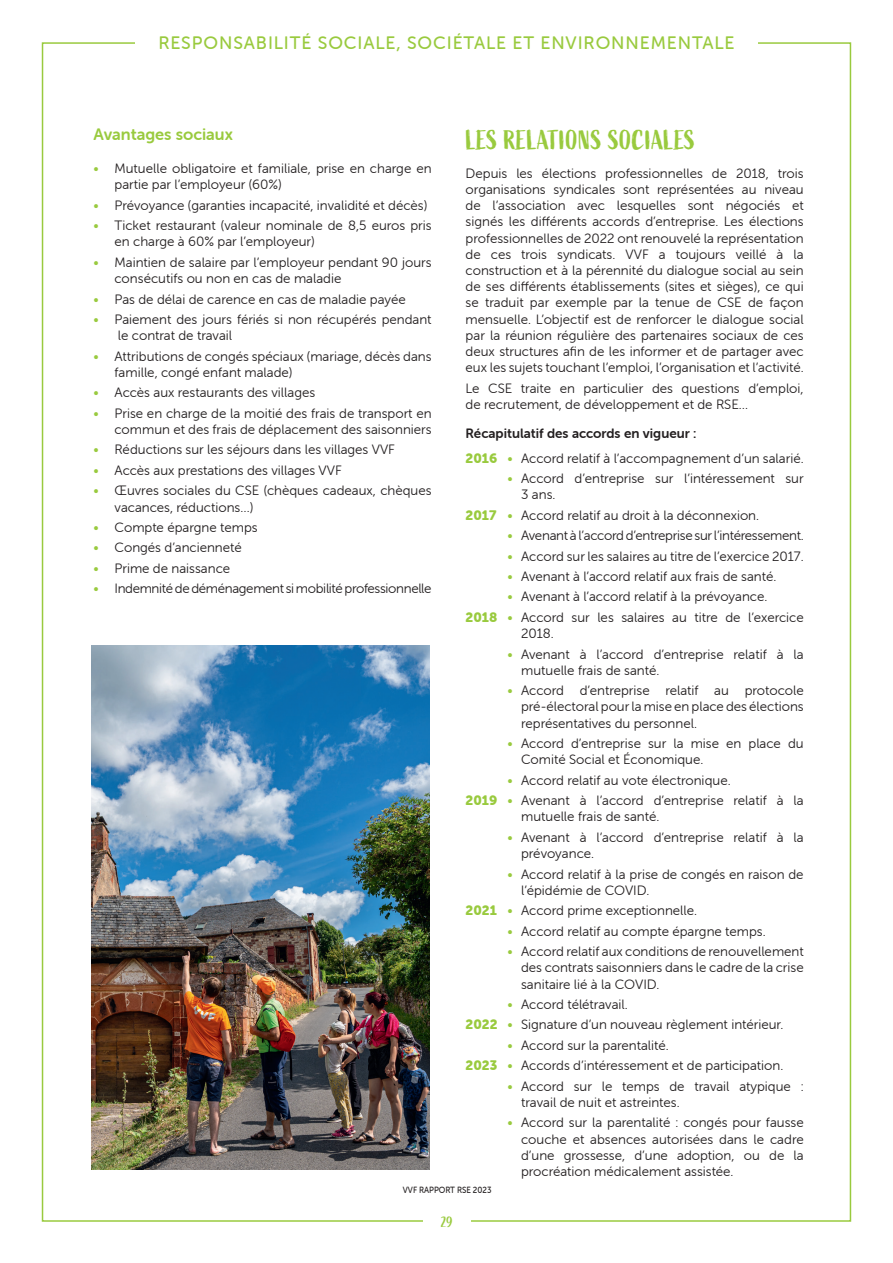
<style>
.page{position:relative;width:893px;height:1263px;background:#fff}
.page>*{position:absolute;margin:0;border:0;box-sizing:border-box;transform-origin:0 0}
.t1{font:27px "Active";letter-spacing:.005em;color:#99ca3e}
.t2{font:18px "Museo Sans Rounded 500";letter-spacing:.05em;color:#99ca3e}
.t3{font:16.5px "Museo Sans Rounded 700";color:#99ca3e}
.t4{font:15px "Active";color:#99ca3e}
.t5{font:13.5px/16.2px "Museo Sans Rounded 300";color:#231f20}
.t6{font:13.5px "Museo Sans Rounded 300";letter-spacing:-.025em;color:#231f20}
.t7{font:13.5px "Museo Sans Rounded 300";letter-spacing:-.02em;color:#231f20}
.t8{font:13.5px "Museo Sans Rounded 700";color:#231f20}
.t9{font:9px "Museo Sans Rounded 500";color:#231f20;scale:.9 1}
.s1{color:#99ca3e}
.s2{font-family:"Museo Sans Rounded 900";color:#99ca3e}
</style>
<div class="page">
<img style="left:91px;top:646px;width:338px;height:523px">
<h2 class="t2" style="left:158px;top:33px;width:578px">RESPONSABILITÉ SOCIALE, SOCIÉTALE ET ENVIRONNEMENTALE</h2>
<p class="t3" style="left:94px;top:125px;width:141px">Avantages sociaux</p>
<p class="t5" style="left:115px;top:161px;width:319px;text-indent:-21px"><span class="s1">•</span> Mutuelle obligatoire et familiale, prise en charge en partie par l’employeur (60%)</p>
<p class="t5" style="left:94px;top:197px;width:335px"><span class="s1">•</span> Prévoyance (garanties incapacité, invalidité et décès)</p>
<p class="t5" style="left:115px;top:218px;width:319px;text-indent:-21px"><span class="s1">•</span> Ticket restaurant (valeur nominale de 8,5 euros pris en charge à 60% par l’employeur)</p>
<p class="t5" style="left:115px;top:254px;width:318px;text-indent:-21px"><span class="s1">•</span> Maintien de salaire par l’employeur pendant 90 jours consécutifs ou non en cas de maladie</p>
<p class="t5" style="left:94px;top:291px;width:314px"><span class="s1">•</span> Pas de délai de carence en cas de maladie payée</p>
<p class="t5" style="left:118px;top:311px;width:315px;text-indent:-24px"><span class="s1">•</span> Paiement des jours fériés si non récupérés pendant le contrat de travail</p>
<p class="t5" style="left:115px;top:348px;width:319px;text-indent:-21px"><span class="s1">•</span> Attributions de congés spéciaux (mariage, décès dans famille, congé enfant malade)</p>
<p class="t5" style="left:94px;top:385px;width:223px"><span class="s1">•</span> Accès aux restaurants des villages</p>
<p class="t5" style="left:94px;top:405px;width:340px;text-align:right"><span class="s1">•</span> Prise en charge de la moitié des frais de transport en commun et des frais de déplacement des saisonniers</p>
<p class="t5" style="left:94px;top:442px;width:303px"><span class="s1">•</span> Réductions sur les séjours dans les villages VVF</p>
<p class="t5" style="left:94px;top:462px;width:250px"><span class="s1">•</span> Accès aux prestations des villages VVF</p>
<p class="t5" style="left:115px;top:483px;width:319px;text-indent:-21px"><span class="s1">•</span> Œuvres sociales du CSE (chèques cadeaux, chèques vacances, réductions…)</p>
<p class="t5" style="left:94px;top:519px;width:166px"><span class="s1">•</span> Compte épargne temps</p>
<p class="t5" style="left:94px;top:540px;width:150px"><span class="s1">•</span> Congés d’ancienneté</p>
<p class="t5" style="left:94px;top:560px;width:138px"><span class="s1">•</span> Prime de naissance</p>
<p class="t6" style="left:94px;top:581px;width:340px"><span class="s1">•</span> Indemnité de déménagement si mobilité professionnelle</p>
<h1 class="t1" style="left:466px;top:125px;width:231px">LES RELATIONS SOCIALES</h1>
<p class="t5" style="left:466px;top:165px;width:340px;text-align:justify">Depuis les élections professionnelles de 2018, trois organisations syndicales sont représentées au niveau de l’association avec lesquelles sont négociés et signés les différents accords d’entreprise. Les élections professionnelles de 2022 ont renouvelé la représentation de ces trois syndicats. VVF a toujours veillé à la construction et à la pérennité du dialogue social au sein de ses différents établissements (sites et sièges), ce qui se traduit par exemple par la tenue de CSE de façon mensuelle. L’objectif est de renforcer le dialogue social par la réunion régulière des partenaires sociaux de ces deux structures afin de les informer et de partager avec eux les sujets touchant l’emploi, l’organisation et l’activité.</p>
<p class="t5" style="left:466px;top:380px;width:340px">Le CSE traite en particulier des questions d’emploi, de recrutement, de développement et de RSE…</p>
<p class="t8" style="left:466px;top:426px;width:232px">Récapitulatif des accords en vigueur :</p>
<p class="t5" style="left:466px;top:450px;width:340px"><span class="s2">2016</span> <span class="s1">•</span> Accord relatif à l’accompagnement d’un salarié.</p>
<p class="t5" style="left:521px;top:470px;width:284px;text-indent:-14px"><span class="s1">•</span> Accord d’entreprise sur l’intéressement sur<br>3 ans.</p>
<p class="t5" style="left:466px;top:507px;width:295px"><span class="s2">2017</span> <span class="s1">•</span> Accord relatif au droit à la déconnexion.</p>
<p class="t7" style="left:508px;top:528px;width:298px"><span class="s1">•</span> Avenant à l’accord d’entreprise sur l’intéressement.</p>
<p class="t5" style="left:508px;top:548px;width:297px"><span class="s1">•</span> Accord sur les salaires au titre de l’exercice 2017.</p>
<p class="t5" style="left:508px;top:568px;width:270px"><span class="s1">•</span> Avenant à l’accord relatif aux frais de santé.</p>
<p class="t5" style="left:466px;top:587px;width:340px;line-height:20.4px;text-align:center"><span class="s1">•</span> Avenant à l’accord relatif à la prévoyance.<br><span class="s2">2018</span> <span class="s1">•</span> Accord sur les salaires au titre de l’exercice</p>
<p class="t5" style="left:521px;top:625px;width:34px">2018.</p>
<p class="t5" style="left:521px;top:646px;width:284px;text-indent:-14px"><span class="s1">•</span> Avenant à l’accord d’entreprise relatif à la mutuelle frais de santé.</p>
<p class="t5" style="left:521px;top:683px;width:284px;text-align:justify;text-indent:-14px"><span class="s1">•</span> Accord d’entreprise relatif au protocole pré-électoral pour la mise en place des élections représentatives du personnel.</p>
<p class="t5" style="left:521px;top:735px;width:284px;text-indent:-14px"><span class="s1">•</span> Accord d’entreprise sur la mise en place du<br>Comité Social et Économique.</p>
<p class="t5" style="left:466px;top:770px;width:340px;line-height:20.4px;text-indent:42px"><span class="s1">•</span> Accord relatif au vote électronique.<br><span class="s2">2019</span> <span class="s1">•</span> Avenant à l’accord d’entreprise relatif à la</p>
<p class="t5" style="left:521px;top:809px;width:140px">mutuelle frais de santé.</p>
<p class="t5" style="left:521px;top:829px;width:284px;text-indent:-14px"><span class="s1">•</span> Avenant à l’accord d’entreprise relatif à la prévoyance.</p>
<p class="t5" style="left:521px;top:866px;width:284px;text-indent:-14px"><span class="s1">•</span> Accord relatif à la prise de congés en raison de l’épidémie de COVID.</p>
<p class="t5" style="left:466px;top:902px;width:233px"><span class="s2">2021</span> <span class="s1">•</span> Accord prime exceptionnelle.</p>
<p class="t5" style="left:508px;top:923px;width:260px"><span class="s1">•</span> Accord relatif au compte épargne temps.</p>
<p class="t5" style="left:521px;top:943px;width:284px;text-align:justify;text-indent:-14px"><span class="s1">•</span> Accord relatif aux conditions de renouvellement des contrats saisonniers dans le cadre de la crise sanitaire lié à la COVID.</p>
<p class="t5" style="left:466px;top:994px;width:319px;line-height:20.4px;text-indent:42px"><span class="s1">•</span> Accord télétravail.<br><span class="s2">2022</span> <span class="s1">•</span> Signature d’un nouveau règlement intérieur.</p>
<p class="t5" style="left:466px;top:1035px;width:319px;line-height:20.4px;text-indent:42px"><span class="s1">•</span> Accord sur la parentalité.<br><span class="s2">2023</span> <span class="s1">•</span> Accords d’intéressement et de participation.</p>
<p class="t5" style="left:521px;top:1078px;width:284px;text-indent:-14px"><span class="s1">•</span> Accord sur le temps de travail atypique : travail de nuit et astreintes.</p>
<p class="t5" style="left:521px;top:1115px;width:284px;text-align:justify;text-indent:-14px"><span class="s1">•</span> Accord sur la parentalité : congés pour fausse couche et absences autorisées dans le cadre d’une grossesse, d’une adoption, ou de la procréation médicalement assistée.</p>
<p class="t9" style="left:403px;top:1185px;width:100px">VVF RAPPORT RSE 2023</p>
<p class="t4" style="left:441px;top:1214px;width:13px">29</p>
</div>
